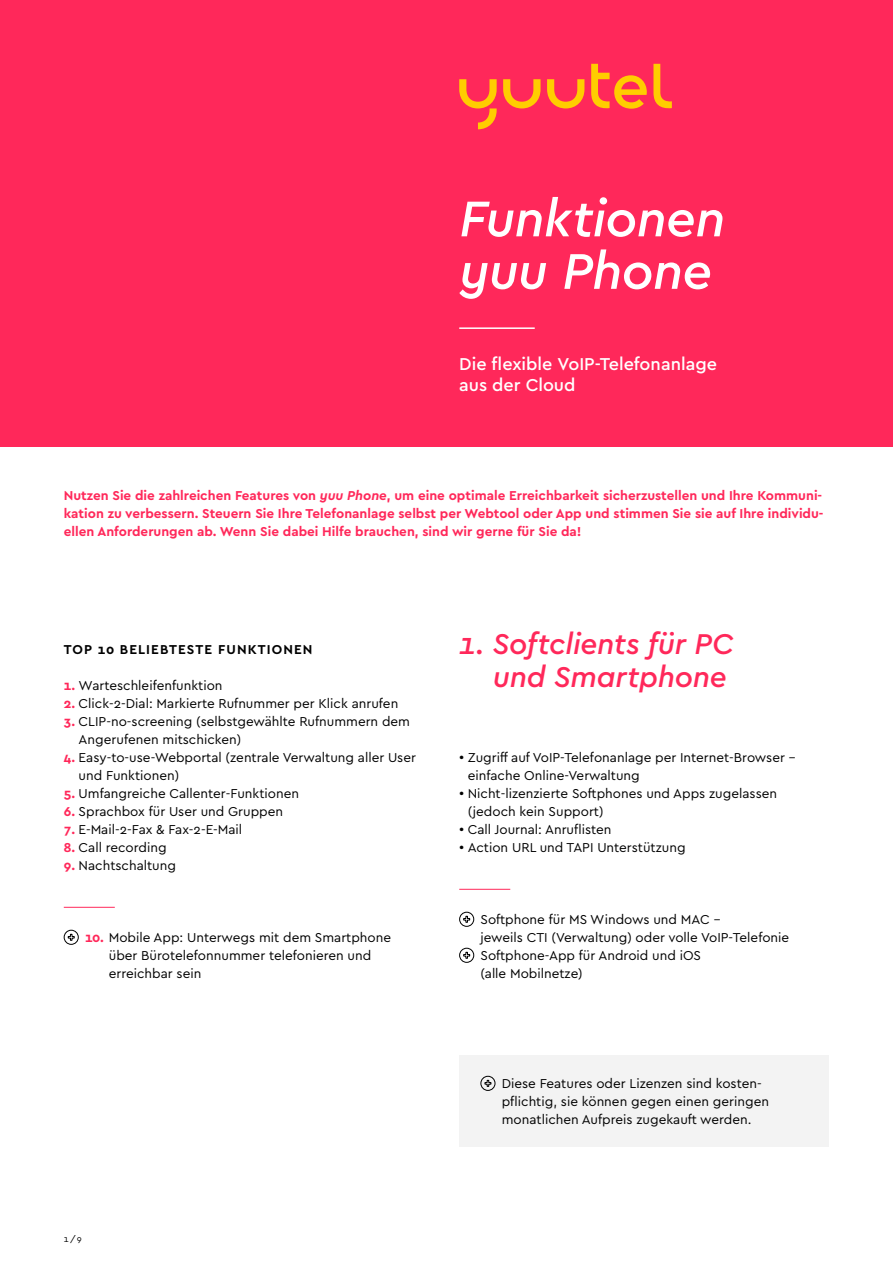
<style>
.page{position:relative;width:893px;height:1263px;background:#fff}
.page>*{position:absolute;margin:0;border:0;box-sizing:border-box;transform-origin:0 0}
.t1{font:italic 500 52.5px/52.5px "Cera Pro";letter-spacing:-.015em;color:#fff}
.t2{font:italic 500 30px/33px "Cera Pro";letter-spacing:-.005em;color:#ff285a;text-align:right}
.t3{font:500 18px/21px "Cera Pro";color:#fff}
.t4{font:13.5px/18px "Cera Pro";color:#000}
.t5{font:700 13.5px/18px "Cera Pro";color:#ff285a;text-align:justify}
.t6{font:700 13.5px "Cera Pro";letter-spacing:.08em;color:#000}
.t7{font:9px "Cera Pro";color:#000}
.s1{font-style:italic}
.s2{font-weight:700;color:#ff285a}
</style>
<div class="page">
<div style="left:0;top:0;width:893px;height:446px;background:#ff285a"></div>
<svg style="left:653px;top:64px;width:19px;height:45px"></svg>
<svg style="left:591px;top:64px;width:56px;height:45px"></svg>
<svg style="left:547px;top:79px;width:37px;height:29px"></svg>
<svg style="left:503px;top:79px;width:38px;height:29px"></svg>
<svg style="left:459px;top:79px;width:38px;height:50px"></svg>
<hr style="left:459px;top:327px;width:76px;height:2px;background:#fff">
<hr style="left:64px;top:907px;width:51px;height:1px;background:#ff285a">
<svg style="left:67px;top:933px;width:8px;height:8px"></svg>
<div style="left:64px;top:930px;width:15px;height:15px;border:1px solid #000;border-radius:50%"></div>
<hr style="left:459px;top:889px;width:51px;height:1px;background:#ff285a">
<svg style="left:463px;top:915px;width:7px;height:8px"></svg>
<div style="left:459px;top:912px;width:15px;height:15px;border:1px solid #000;border-radius:50%"></div>
<svg style="left:463px;top:951px;width:7px;height:8px"></svg>
<div style="left:459px;top:948px;width:15px;height:15px;border:1px solid #000;border-radius:50%"></div>
<div style="left:459px;top:1056px;width:370px;height:91px;background:#f3f3f3"></div>
<svg style="left:484px;top:1079px;width:8px;height:8px"></svg>
<div style="left:480px;top:1076px;width:15px;height:15px;border:1px solid #000;border-radius:50%"></div>
<h1 class="t1" style="left:459px;top:190px;width:268px">Funktionen yuu Phone</h1>
<h3 class="t3" style="left:459px;top:352px;width:259px">Die flexible VoIP-Telefonanlage aus der Cloud</h3>
<p class="t5" style="left:64px;top:486px;width:761px">Nutzen Sie die zahlreichen Features von <span class="s1">yuu Phone</span>, um eine optimale Erreichbarkeit sicherzustellen und Ihre Kommuni&shy;kation zu verbessern. Steuern Sie Ihre Telefonanlage selbst per Webtool oder App und stimmen Sie sie auf Ihre individu&shy;ellen Anforderungen ab. Wenn Sie dabei Hilfe brauchen, sind wir gerne für Sie da!</p>
<p class="t6" style="left:64px;top:640px;width:250px">Top 10 beliebteste Funktionen</p>
<p class="t4" style="left:64px;top:676px;width:160px"><span class="s2">1.</span> Warteschleifenfunktion</p>
<p class="t4" style="left:64px;top:694px;width:336px"><span class="s2">2.</span> Click-2-Dial: Markierte Rufnummer per Klick anrufen</p>
<p class="t4" style="left:79px;top:712px;width:333px;text-indent:-15px"><span class="s2">3.</span> CLIP-no-screening (selbstgewählte Rufnummern dem<br>Angerufenen mitschicken)</p>
<p class="t4" style="left:79px;top:748px;width:339px;text-indent:-15px"><span class="s2">4.</span> Easy-to-use-Webportal (zentrale Verwaltung aller User und Funktionen)</p>
<p class="t4" style="left:64px;top:784px;width:237px"><span class="s2">5.</span> Umfangreiche Callenter-Funktionen</p>
<p class="t4" style="left:64px;top:802px;width:221px"><span class="s2">6.</span> Sprachbox für User und Gruppen</p>
<p class="t4" style="left:64px;top:820px;width:180px"><span class="s2">7.</span> E-Mail-2-Fax &amp; Fax-2-E-Mail</p>
<p class="t4" style="left:64px;top:838px;width:104px"><span class="s2">8.</span> Call recording</p>
<p class="t4" style="left:64px;top:856px;width:114px"><span class="s2">9.</span> Nachtschaltung</p>
<p class="t4" style="left:109px;top:928px;width:284px;text-indent:-24px"><span class="s2">10.</span> Mobile App: Unterwegs mit dem Smartphone über Bürotelefonnummer telefonieren und erreichbar sein</p>
<p class="t7" style="left:64px;top:1233px;width:20px">1 / 9</p>
<h2 class="t2" style="left:459px;top:626px;width:276px">1. Softclients für PC und Smartphone</h2>
<p class="t4" style="left:468px;top:748px;width:329px;text-indent:-9px">• Zugriff auf VoIP-Telefonanlage per Internet-Browser – einfache Online-Verwaltung</p>
<p class="t4" style="left:468px;top:784px;width:311px;text-indent:-9px">• Nicht-lizenzierte Softphones und Apps zugelassen (jedoch kein Support)</p>
<p class="t4" style="left:459px;top:820px;width:154px">• Call Journal: Anruflisten</p>
<p class="t4" style="left:459px;top:838px;width:228px">• Action URL und TAPI Unterstützung</p>
<p class="t4" style="left:480px;top:910px;width:310px">Softphone für MS Windows und MAC –<br>jeweils CTI (Verwaltung) oder volle VoIP-Telefonie Softphone-App für Android und iOS<br>(alle Mobilnetze)</p>
<p class="t4" style="left:502px;top:1074px;width:269px">Diese Features oder Lizenzen sind kosten&shy;pflichtig, sie können gegen einen geringen monatlichen Aufpreis zugekauft werden.</p>
</div>
